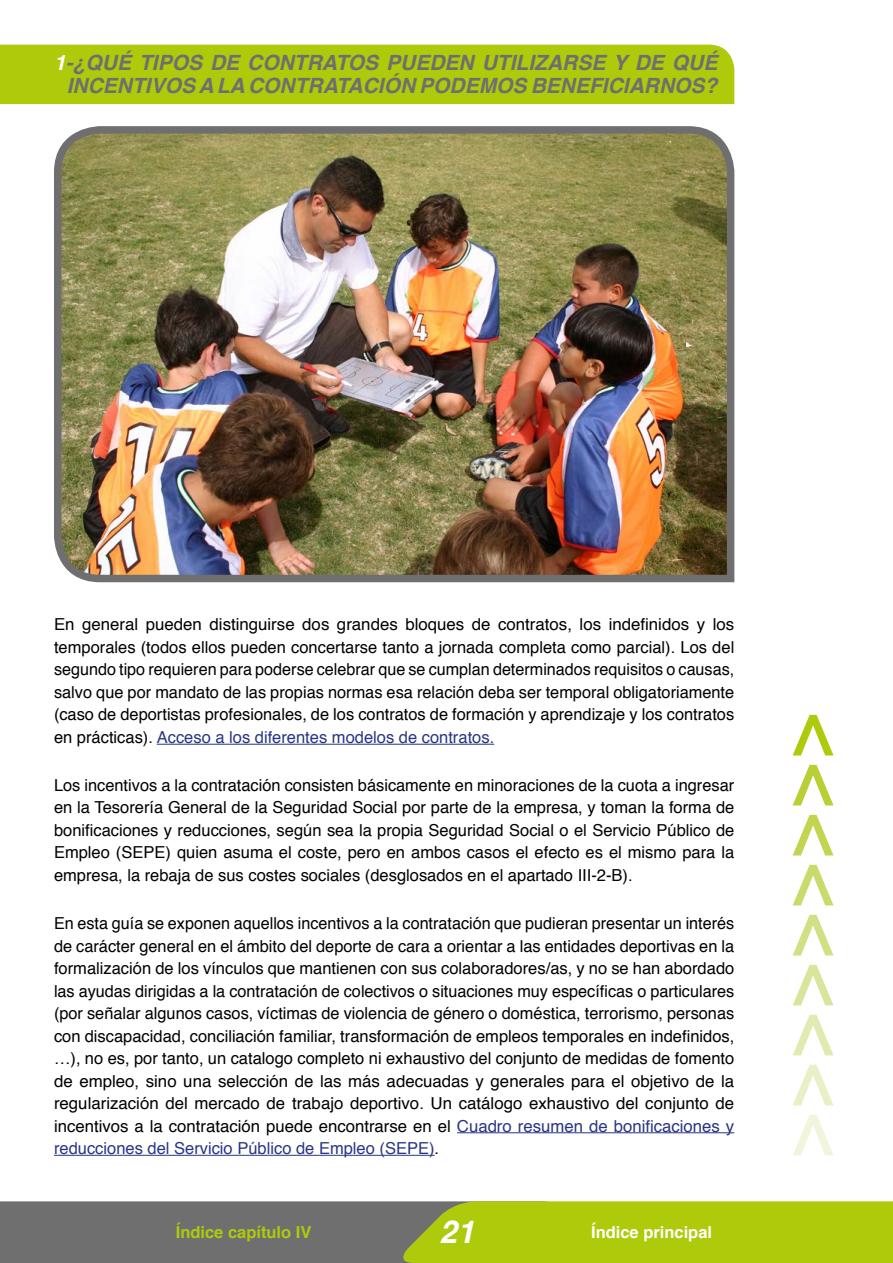
<style>
.page{position:relative;width:893px;height:1263px;background:#fff}
.page>*{position:absolute;margin:0;border:0;box-sizing:border-box;transform-origin:0 0}
.t1{font:700 75px "Baskerville";color:#afca0b}
.t2{font:italic 700 31.5px "Helvetica";color:#fff}
.t3{font:italic 700 21px/23.1px "Helvetica";color:#706f6f;text-align:right}
.t4{font:16.5px/22.5px "Helvetica";color:#000;text-align:justify}
.t5{font:700 16.5px "Helvetica";color:#afca0b}
.t6{font:700 16.5px "Helvetica";color:#fff}
.s1{color:#fff}
.s2{color:#283583}
.s3{color:#b9cf35}
.s4{color:#c2d450}
.s5{color:#cada6b}
.s6{color:#d3df84}
.s7{color:#dae49b}
.s8{color:#e2eab1}
.s9{color:#e9efc6}
.s10{color:#f1f5db}
</style>
<div class="page">
<svg style="left:0;top:1201px;width:893px;height:62px;background:#919f3b"></svg>
<div style="left:0;top:45px;width:734px;height:59px;background:#afca0b"></div>
<hr style="left:157px;top:744px;width:337px;height:1px;background:#283583">
<hr style="left:457px;top:1132px;width:277px;height:1px;background:#283583">
<hr style="left:54px;top:1155px;width:381px;height:1px;background:#283583">
<img style="left:54px;top:126px;width:681px;height:457px">
<p class="t3" style="left:54px;top:51px;width:665px"><span class="s1">1</span>-¿QUÉ TIPOS DE CONTRATOS PUEDEN UTILIZARSE Y DE QUÉ<br>INCENTIVOS A LA CONTRATACIÓN PODEMOS BENEFICIARNOS?</p>
<p class="t4" style="left:54px;top:614px;width:682px">En general pueden distinguirse dos grandes bloques de contratos, los indefinidos y los temporales (todos ellos pueden concertarse tanto a jornada completa como parcial). Los del segundo tipo requieren para poderse celebrar que se cumplan determinados requisitos o causas, salvo que por mandato de las propias normas esa relación deba ser temporal obligatoriamente (caso de deportistas profesionales, de los contratos de formación y aprendizaje y los contratos en prácticas). <span class="s2">Acceso a los diferentes modelos de contratos.</span></p>
<p class="t4" style="left:54px;top:774px;width:682px">Los incentivos a la contratación consisten básicamente en minoraciones de la cuota a ingresar en la Tesorería General de la Seguridad Social por parte de la empresa, y toman la forma de bonificaciones y reducciones, según sea la propia Seguridad Social o el Servicio Público de Empleo (SEPE) quien asuma el coste, pero en ambos casos el efecto es el mismo para la empresa, la rebaja de sus costes sociales (desglosados en el apartado III-2-B).</p>
<p class="t4" style="left:54px;top:912px;width:682px">En esta guía se exponen aquellos incentivos a la contratación que pudieran presentar un interés de carácter general en el ámbito del deporte de cara a orientar a las entidades deportivas en la formalización de los vínculos que mantienen con sus colaboradores/as, y no se han abordado las ayudas dirigidas a la contratación de colectivos o situaciones muy específicas o particulares (por señalar algunos casos, víctimas de violencia de género o doméstica, terrorismo, personas con discapacidad, conciliación familiar, transformación de empleos temporales en indefinidos, …), no es, por tanto, un catalogo completo ni exhaustivo del conjunto de medidas de fomento de empleo, sino una selección de las más adecuadas y generales para el objetivo de la regularización del mercado de trabajo deportivo. Un catálogo exhaustivo del conjunto de incentivos a la contratación puede encontrarse en el <span class="s2">Cuadro resumen de bonificaciones y reducciones del Servicio Público de Empleo (SEPE)</span>.</p>
<p class="t5" style="left:176px;top:1218px;width:137px">Índice capítulo IV</p>
<h2 class="t2" style="left:440px;top:1206px;width:37px">21</h2>
<p class="t6" style="left:591px;top:1218px;width:123px">Índice principal</p>
<h1 class="t1" style="left:865px;top:710px;width:451px;rotate:90deg">&lt;<span class="s3">&lt;</span><span class="s4">&lt;</span><span class="s5">&lt;</span><span class="s6">&lt;</span><span class="s7">&lt;</span><span class="s8">&lt;</span><span class="s9">&lt;</span><span class="s10">&lt;</span></h1>
</div>
